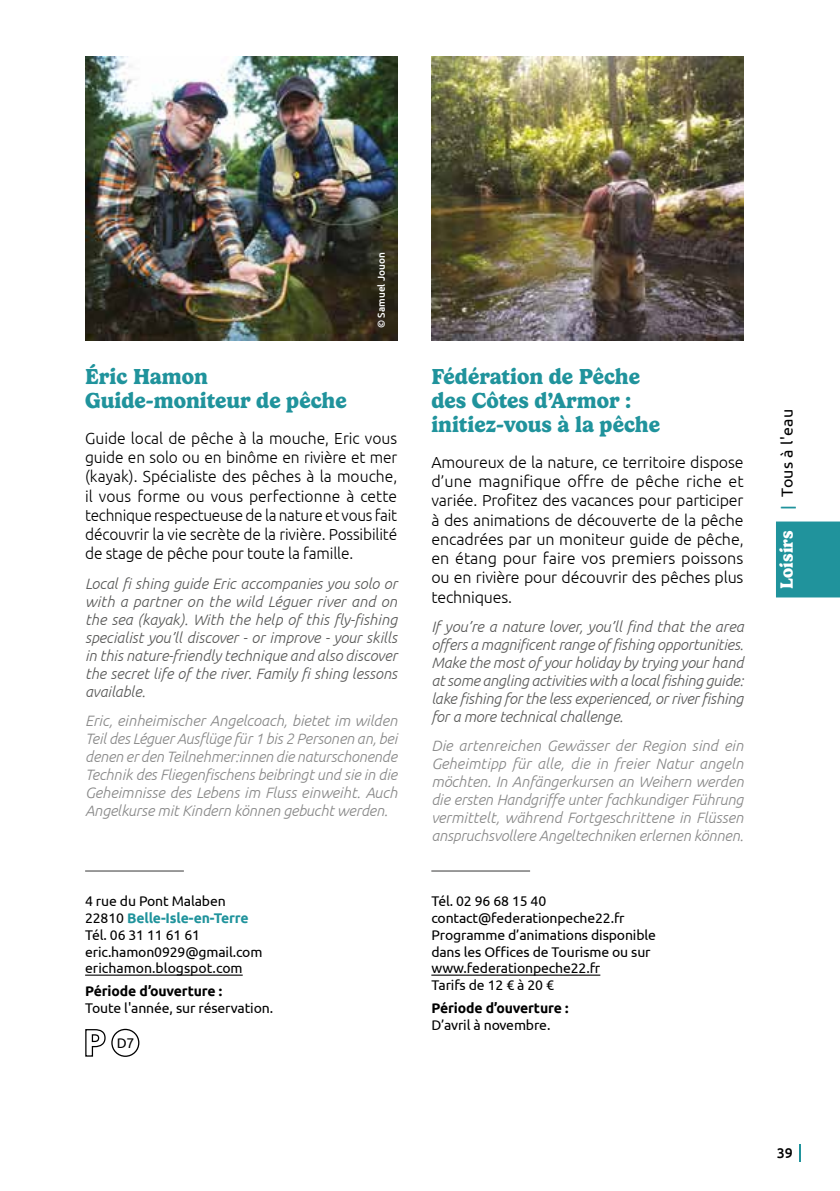
<style>
.page{position:relative;width:840px;height:1191px;background:#fff}
.page>*{position:absolute;margin:0;border:0;box-sizing:border-box;transform-origin:0 0}
.t1{font:700 22px/24px "Gelica";color:#20939c}
.t2{font:300 16px/19.2px "Ubuntu";letter-spacing:-.01em;color:#000;text-align:justify}
.t3{font:16px "Ubuntu";letter-spacing:.02em;color:#000}
.t4{font:italic 300 15px/18px "Ubuntu";letter-spacing:-.01em;color:#575756;text-align:justify}
.t5{font:italic 300 15px/18px "Ubuntu";letter-spacing:-.01em;color:#878787;text-align:justify}
.t6{font:14px/16.8px "Ubuntu";letter-spacing:-.01em;color:#000}
.t7{font:700 14px "Ubuntu";letter-spacing:-.01em;color:#000}
.t8{font:500 14px "Ubuntu";color:#000}
.t9{font:500 10px "Ubuntu";color:#fff}
.s1{font-weight:700;color:#20939c}
.s2{font-family:"Gelica";font-weight:700;font-size:18px;color:#fff}
.s3{font-family:"Gelica";font-weight:700;color:#20939c}
</style>
<div class="page">
<div style="left:775px;top:521px;width:64px;height:76px;background:#20939c"></div>
<img style="left:431px;top:57px;width:312px;height:283px">
<hr style="left:431px;top:974px;width:169px;height:1px;background:#000">
<hr style="left:431px;top:870px;width:99px;height:1px;background:#373636">
<img style="left:85px;top:57px;width:312px;height:283px">
<hr style="left:85px;top:974px;width:157px;height:1px;background:#000">
<hr style="left:85px;top:870px;width:99px;height:1px;background:#373636">
<svg style="left:85px;top:1029px;width:21px;height:28px"></svg>
<div style="left:111px;top:1028px;width:28px;height:29px;border:1px solid #000;border-radius:50%"></div>
<p class="t9" style="left:375px;top:328px;width:77px;rotate:-90deg">© Samuel Jouon</p>
<h1 class="t1" style="left:85px;top:364px;width:263px">Éric Hamon<br>Guide-moniteur de pêche</h1>
<p class="t2" style="left:85px;top:428px;width:313px">Guide local de pêche à la mouche, Eric vous guide en solo ou en binôme en rivière et mer (kayak). Spécialiste des pêches à la mouche, il vous forme ou vous perfectionne à cette technique respectueuse de la nature et vous fait découvrir la vie secrète de la rivière. Possibilité de stage de pêche pour toute la famille.</p>
<p class="t4" style="left:85px;top:574px;width:313px">Local fi shing guide Eric accompanies you solo or with a partner on the wild Léguer river and on the sea (kayak). With the help of this fly-fishing specialist you’ll discover - or improve - your skills in this nature-friendly technique and also discover the secret life of the river. Family fi shing lessons available.</p>
<p class="t5" style="left:85px;top:711px;width:313px">Eric, einheimischer Angelcoach, bietet im wilden Teil des Léguer Ausflüge für 1 bis 2 Personen an, bei denen er den Teilnehmer:innen die naturschonende Technik des Fliegenfischens beibringt und sie in die Geheimnisse des Lebens im Fluss einweiht. Auch Angelkurse mit Kindern können gebucht werden.</p>
<p class="t6" style="left:85px;top:892px;width:179px">4 rue du Pont Malaben<br>22810 <span class="s1">Belle-Isle-en-Terre<br></span>Tél. 06 31 11 61 61 eric.hamon0929@gmail.com erichamon.blogspot.com</p>
<p class="t7" style="left:85px;top:982px;width:138px">Période d’ouverture :</p>
<p class="t6" style="left:85px;top:999px;width:189px">Toute l'année, sur réservation.</p>
<p class="t6" style="left:117px;top:1033px;width:19px">D7</p>
<h1 class="t1" style="left:431px;top:364px;width:230px">Fédération de Pêche des Côtes d’Armor : initiez-vous à la pêche</h1>
<p class="t2" style="left:431px;top:452px;width:313px">Amoureux de la nature, ce territoire dispose d’une magnifique offre de pêche riche et variée. Profitez des vacances pour participer à des animations de découverte de la pêche encadrées par un moniteur guide de pêche, en étang pour faire vos premiers poissons ou en rivière pour découvrir des pêches plus techniques.</p>
<p class="t4" style="left:431px;top:617px;width:313px">If you’re a nature lover, you’ll find that the area offers a magnificent range of fishing opportunities.<br>Make the most of your holiday by trying your hand at some angling activities with a local fishing guide: lake fishing for the less experienced, or river fishing for a more technical challenge.</p>
<p class="t5" style="left:431px;top:736px;width:313px">Die artenreichen Gewässer der Region sind ein Geheimtipp für alle, die in freier Natur angeln möchten. In Anfängerkursen an Weihern werden die ersten Handgriffe unter fachkundiger Führung vermittelt, während Fortgeschrittene in Flüssen anspruchsvollere Angeltechniken erlernen können.</p>
<p class="t6" style="left:431px;top:892px;width:226px">Tél. 02 96 68 15 40 contact@federationpeche22.fr<br>Programme d’animations disponible dans les Offices de Tourisme ou sur www.federationpeche22.fr<br>Tarifs de 12 € à 20 €</p>
<p class="t7" style="left:431px;top:999px;width:138px">Période d’ouverture :</p>
<p class="t6" style="left:431px;top:1015px;width:120px">D’avril à novembre.</p>
<p class="t3" style="left:777px;top:588px;width:181px;rotate:-90deg"><span class="s2">Loisirs</span> <span class="s3">|</span> Tous à l'eau</p>
<p class="t8" style="left:776px;top:1143px;width:17px">39</p>
</div>
